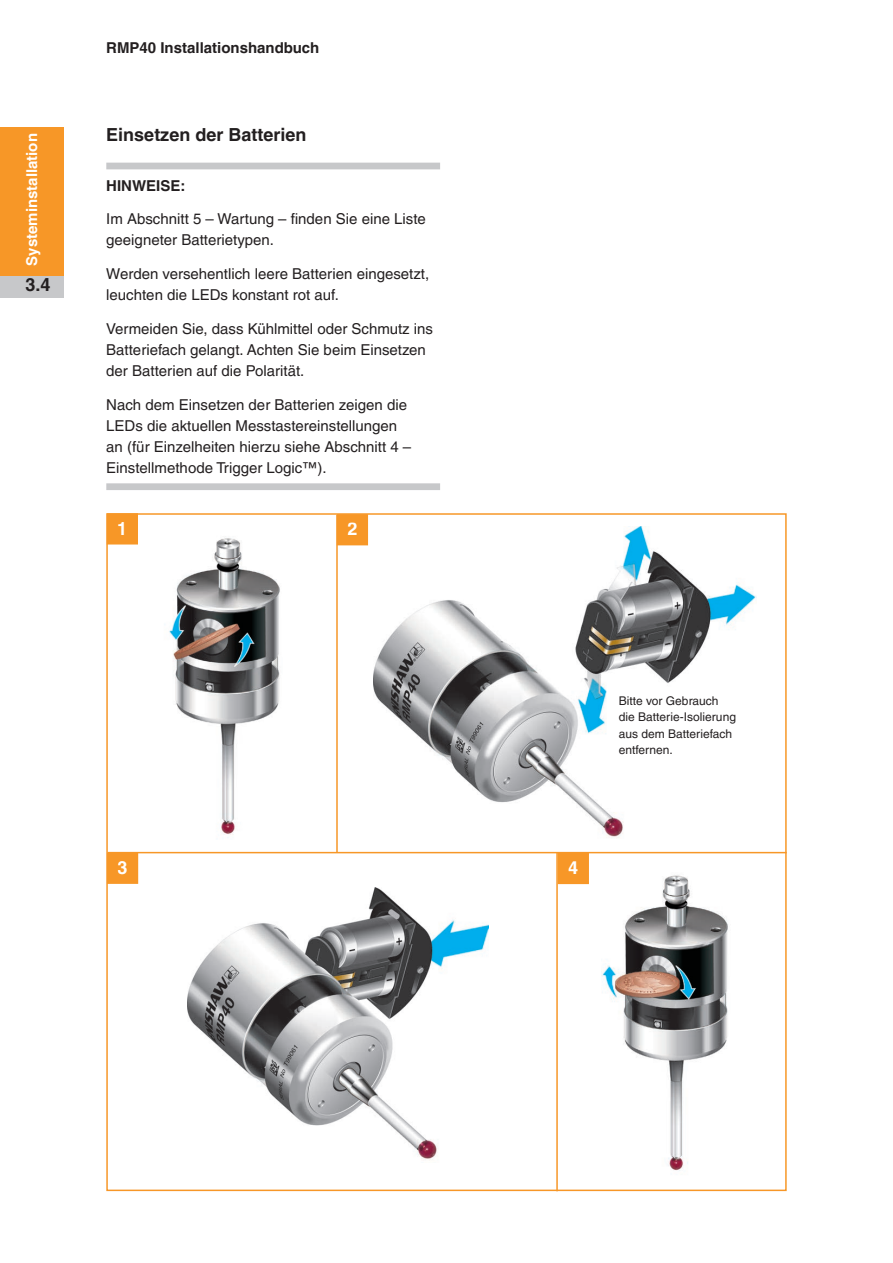
<style>
.page{position:relative;width:893px;height:1263px;background:#fff}
.page>*{position:absolute;margin:0;border:0;box-sizing:border-box;transform-origin:0 0}
.Heading_2{font:700 18px "Helvetica LT Pro";color:#231f20}
.Figure_Steps{font:700 18px "Helvetica LT Pro";color:#fff}
.Multiple_notes_middl{font:15px/21px "Helvetica LT Pro";color:#231f20}
.Multiple_notes_last{font:15px/21px "Helvetica LT Pro";color:#231f20}
.Multiple_notes_first{font:700 15px "Helvetica LT Pro";color:#231f20}
.t1{font:700 15px "Helvetica LT Pro";color:#fff}
.Body_Text_8pt{font:12px/16.5px "Helvetica LT Pro";color:#231f20}
</style>
<div class="page">
<div style="left:0;top:128px;width:64px;height:148px;background:#f79727"></div>
<div style="left:0;top:276px;width:64px;height:22px;background:#c7c8ca"></div>
<img style="left:601px;top:875px;width:127px;height:296px">
<img style="left:169px;top:538px;width:111px;height:300px">
<img style="left:187px;top:888px;width:301px;height:272px">
<img style="left:373px;top:527px;width:384px;height:311px">
<div style="left:106px;top:163px;width:334px;height:6px;background:#c7c8ca"></div>
<div style="left:106px;top:483px;width:334px;height:7px;background:#c7c8ca"></div>
<div style="left:107px;top:513px;width:31px;height:31px;background:#f79727"></div>
<div style="left:558px;top:853px;width:31px;height:31px;background:#f79727"></div>
<hr style="left:108px;top:852px;width:679px;height:1px;background:#f79727">
<hr style="left:336px;top:515px;width:2px;height:338px;background:#f79727">
<hr style="left:556px;top:853px;width:2px;height:338px;background:#f79727">
<div style="left:337px;top:514px;width:31px;height:31px;background:#f79727"></div>
<div style="left:107px;top:852px;width:31px;height:32px;background:#f79727"></div>
<p class="t1" style="left:23px;top:266px;width:134px;rotate:-90deg">Systeminstallation</p>
<p class="Heading_2" style="left:26px;top:274px;width:27px">3.4</p>
<p class="Multiple_notes_first" style="left:106px;top:39px;width:214px">RMP40 Installationshandbuch</p>
<p class="Heading_2" style="left:106px;top:123px;width:202px">Einsetzen der Batterien</p>
<p class="Multiple_notes_first" style="left:106px;top:176px;width:81px">HINWEISE:</p>
<p class="Multiple_notes_middl" style="left:106px;top:209px;width:321px">Im Abschnitt 5 – Wartung – finden Sie eine Liste geeigneter Batterietypen.</p>
<p class="Multiple_notes_middl" style="left:106px;top:263px;width:324px">Werden versehentlich leere Batterien eingesetzt, leuchten die LEDs konstant rot auf.</p>
<p class="Multiple_notes_middl" style="left:106px;top:318px;width:328px">Vermeiden Sie, dass Kühlmittel oder Schmutz ins<br>Batteriefach gelangt. Achten Sie beim Einsetzen der Batterien auf die Polarität.</p>
<p class="Multiple_notes_last" style="left:106px;top:394px;width:306px">Nach dem Einsetzen der Batterien zeigen die LEDs die aktuellen Messtastereinstellungen an (für Einzelheiten hierzu siehe Abschnitt 4 – Einstellmethode Trigger Logic™).</p>
<p class="Figure_Steps" style="left:117px;top:517px;width:12px">1</p>
<p class="Figure_Steps" style="left:347px;top:518px;width:12px">2</p>
<p class="Figure_Steps" style="left:118px;top:857px;width:12px">3</p>
<p class="Body_Text_8pt" style="left:619px;top:692px;width:119px">Bitte vor Gebrauch die Batterie-Isolierung aus dem Batteriefach entfernen.</p>
<p class="Figure_Steps" style="left:568px;top:857px;width:12px">4</p>
</div>
